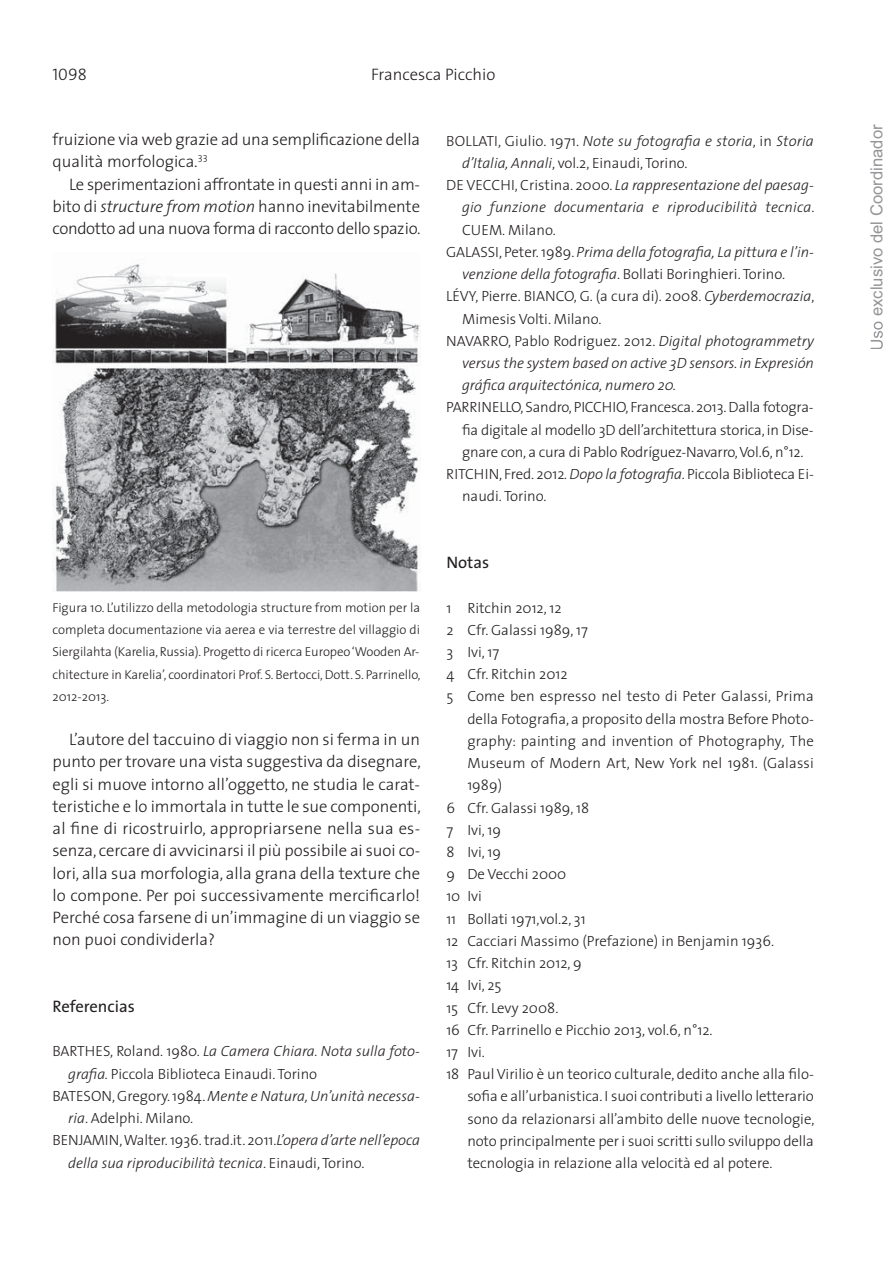
<style>
.page{position:relative;width:893px;height:1263px;background:#fff}
.page>*{position:absolute;margin:0;border:0;box-sizing:border-box;transform-origin:0 0}
.t1{font:300 16.65px/22.2px "The Sans";letter-spacing:-.01em;color:#231f20;text-align:justify}
.t2{font:16.65px "Arial";color:#939598}
.t3{font:16.65px "The Sans";color:#231f20}
.t4{font:16.65px "The Sans Light Caps";color:#231f20}
.t5{font:300 14.85px "The Sans";color:#231f20}
.t6{font:italic 300 14.85px "The Sans";color:#231f20}
.t7{font:300 12.9px/22.2px "The Sans";letter-spacing:-.005em;color:#231f20;text-align:justify}
.s1{font-style:italic}
.s2{font-style:normal}
</style>
<div class="page">
<img style="left:52px;top:259px;width:368px;height:332px">
<svg style="left:871px;top:322px;width:12px;height:27px"></svg>
<p class="t4" style="left:53px;top:61px;width:36px">1098</p>
<p class="t1" style="left:371px;top:65px;width:126px">Francesca Picchio</p>
<p class="t1" style="left:52px;top:130px;width:369px">fruizione via web grazie ad una semplificazione della qualità morfologica.<sup>33</sup></p>
<p class="t1" style="left:52px;top:175px;width:370px;text-indent:17px">Le sperimentazioni affrontate in questi anni in am&shy;bito di <span class="s1">structure from motion</span> hanno inevitabilmente condotto ad una nuova forma di racconto dello spazio.</p>
<p class="t7" style="left:53px;top:598px;width:370px">Figura 10. L’utilizzo della metodologia structure from motion per la completa documentazione via aerea e via terrestre del villaggio di Siergilahta (Karelia, Russia). Progetto di ricerca Europeo ‘Wooden Ar&shy;chitecture in Karelia’, coordinatori Prof. S. Bertocci, Dott. S. Parrinello, 2012-2013.</p>
<p class="t1" style="left:53px;top:730px;width:370px;text-indent:17px">L’autore del taccuino di viaggio non si ferma in un punto per trovare una vista suggestiva da disegnare, egli si muove intorno all’oggetto, ne studia le carat&shy;teristiche e lo immortala in tutte le sue componenti, al fine di ricostruirlo, appropriarsene nella sua es&shy;senza, cercare di avvicinarsi il più possibile ai suoi co&shy;lori, alla sua morfologia, alla grana della texture che lo compone. Per poi successivamente mercificarlo!<br>Perché cosa farsene di un’immagine di un viaggio se non puoi condividerla?</p>
<p class="t3" style="left:53px;top:1001px;width:84px">Referencias</p>
<p class="t6" style="left:53px;top:1046px;width:369px"><span class="s2">BARTHES, Roland. 1980.</span> La Camera Chiara. Nota sulla foto-</p>
<p class="t5" style="left:68px;top:1068px;width:250px"><span class="s1">grafia.</span> Piccola Biblioteca Einaudi. Torino</p>
<p class="t6" style="left:53px;top:1090px;width:369px"><span class="s2">BATESON, Gregory. 1984.</span> Mente e Natura, Un’unità necessa-</p>
<p class="t5" style="left:68px;top:1112px;width:127px"><span class="s1">ria</span>. Adelphi. Milano.</p>
<p class="t5" style="left:52px;top:1134px;width:369px">BENJAMIN, Walter. 1936. trad.it. 2011.<span class="s1">L’opera d’arte nell’epoca</span></p>
<p class="t6" style="left:68px;top:1157px;width:298px">della sua riproducibilità tecnica<span class="s2">. Einaudi, Torino.</span></p>
<p class="t6" style="left:446px;top:135px;width:369px"><span class="s2">BOLLATI, Giulio. 1971.</span> Note su fotografia e storia<span class="s2">, in</span> Storia</p>
<p class="t5" style="left:462px;top:157px;width:227px"><span class="s1">d’Italia, Annali</span>, vol.2, Einaudi, Torino.</p>
<p class="t6" style="left:446px;top:179px;width:369px"><span class="s2">DE VECCHI, Cristina. 2000.</span> La rappresentazione del paesag-</p>
<p class="t6" style="left:462px;top:202px;width:354px">gio funzione documentaria e riproducibilità tecnica<span class="s2">.</span></p>
<p class="t5" style="left:462px;top:224px;width:95px">CUEM. Milano.</p>
<p class="t6" style="left:446px;top:246px;width:369px"><span class="s2">GALASSI, Peter. 1989.</span> Prima della fotografia, La pittura e l’in-</p>
<p class="t5" style="left:462px;top:268px;width:325px"><span class="s1">venzione della fotografia</span>. Bollati Boringhieri. Torino.</p>
<p class="t5" style="left:446px;top:291px;width:370px">LÉVY, Pierre. BIANCO, G. (a cura di). 2008. <span class="s1">Cyberdemocrazia</span>,</p>
<p class="t5" style="left:462px;top:313px;width:141px">Mimesis Volti. Milano.</p>
<p class="t5" style="left:446px;top:335px;width:369px">NAVARRO, Pablo Rodriguez. 2012. <span class="s1">Digital photogrammetry</span></p>
<p class="t6" style="left:462px;top:357px;width:353px">versus the system based on active 3D sensors. in Expresión</p>
<p class="t6" style="left:462px;top:379px;width:216px">gráfica arquitectónica, numero 20.</p>
<p class="t5" style="left:446px;top:402px;width:369px">PARRINELLO, Sandro, PICCHIO, Francesca. 2013. Dalla fotogra-</p>
<p class="t5" style="left:462px;top:424px;width:353px">fia digitale al modello 3D dell’architettura storica, in Dise-</p>
<p class="t5" style="left:462px;top:446px;width:343px">gnare con, a cura di Pablo Rodríguez-Navarro, Vol.6, n°12.</p>
<p class="t5" style="left:446px;top:468px;width:369px">RITCHIN, Fred. 2012<span class="s1">. Dopo la fotografia</span>. Piccola Biblioteca Ei-</p>
<p class="t5" style="left:462px;top:491px;width:86px">naudi. Torino.</p>
<p class="t3" style="left:446px;top:557px;width:44px">Notas</p>
<p class="t5" style="left:446px;top:602px;width:117px">1 Ritchin 2012, 12</p>
<p class="t5" style="left:446px;top:624px;width:143px">2 Cfr. Galassi 1989, 17</p>
<p class="t5" style="left:446px;top:646px;width:54px">3 Ivi, 17</p>
<p class="t5" style="left:446px;top:668px;width:123px">4 Cfr. Ritchin 2012</p>
<p class="t5" style="left:446px;top:691px;width:369px">5 Come ben espresso nel testo di Peter Galassi, Prima</p>
<p class="t5" style="left:467px;top:713px;width:348px">della Fotografia, a proposito della mostra Before Photo-</p>
<p class="t5" style="left:467px;top:735px;width:348px">graphy: painting and invention of Photography<span class="s1">,</span> The</p>
<p class="t5" style="left:467px;top:757px;width:348px">Museum of Modern Art, New York nel 1981. (Galassi</p>
<p class="t5" style="left:467px;top:779px;width:36px">1989)</p>
<p class="t5" style="left:446px;top:802px;width:144px">6 Cfr. Galassi 1989, 18</p>
<p class="t5" style="left:446px;top:824px;width:56px">7 Ivi, 19</p>
<p class="t5" style="left:446px;top:846px;width:56px">8 Ivi, 19</p>
<p class="t5" style="left:446px;top:868px;width:122px">9 De Vecchi 2000</p>
<p class="t5" style="left:446px;top:891px;width:37px">10 Ivi</p>
<p class="t5" style="left:446px;top:913px;width:141px">11 Bollati 1971,vol.2, 31</p>
<p class="t5" style="left:446px;top:935px;width:329px">12 Cacciari Massimo (Prefazione) in Benjamin 1936.</p>
<p class="t5" style="left:446px;top:957px;width:137px">13 Cfr. Ritchin 2012, 9</p>
<p class="t5" style="left:446px;top:980px;width:57px">14 Ivi, 25</p>
<p class="t5" style="left:446px;top:1002px;width:114px">15 Cfr. Levy 2008.</p>
<p class="t5" style="left:446px;top:1024px;width:268px">16 Cfr. Parrinello e Picchio 2013, vol.6, n°12.</p>
<p class="t5" style="left:446px;top:1046px;width:40px">17 Ivi.</p>
<p class="t5" style="left:446px;top:1068px;width:369px">18 Paul Virilio è un teorico culturale, dedito anche alla filo-</p>
<p class="t5" style="left:467px;top:1091px;width:348px">sofia e all’urbanistica. I suoi contributi a livello letterario</p>
<p class="t5" style="left:467px;top:1113px;width:349px">sono da relazionarsi all’ambito delle nuove tecnologie,</p>
<p class="t5" style="left:467px;top:1135px;width:348px">noto principalmente per i suoi scritti sullo sviluppo della</p>
<p class="t5" style="left:467px;top:1157px;width:307px">tecnologia in relazione alla velocità ed al potere.</p>
<p class="t2" style="left:867px;top:316px;width:193px;rotate:-90deg">exclusivo del Coordinador</p>
</div>
